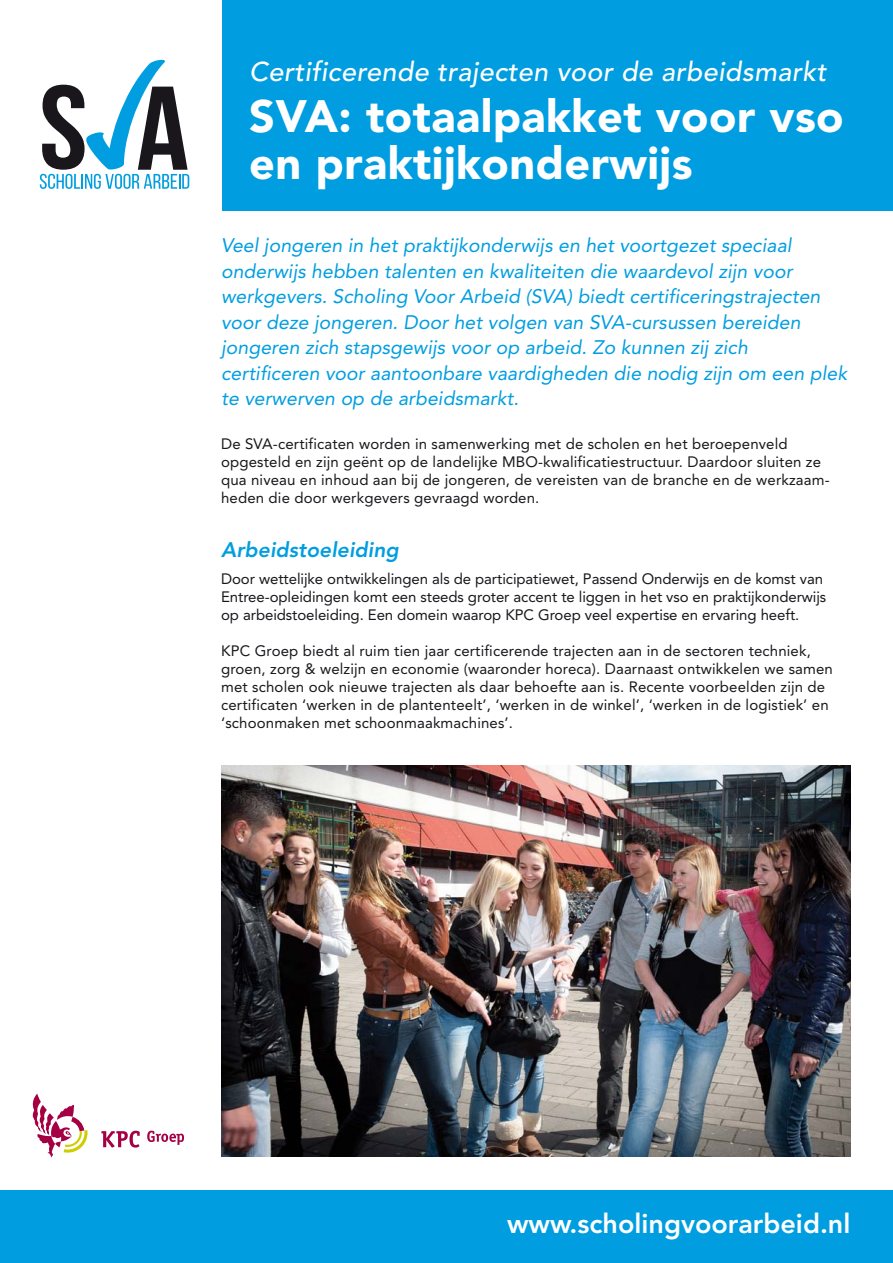
<style>
.page{position:relative;width:893px;height:1263px;background:#fff}
.page>*{position:absolute;margin:0;border:0;box-sizing:border-box;transform-origin:0 0}
.t1{font:900 45px/46.5px "Avenir";letter-spacing:.01em;color:#fff}
.t2{font:500 27px "Avenir";color:#fff}
.t3{font:800 27px "Avenir";color:#fff}
.t4{font:800 21px "Avenir";color:#009ee0}
.t5{font:19.5px/25.5px "Avenir";letter-spacing:.005em;color:#009ee0}
.t6{font:15px/18px "Avenir";letter-spacing:.01em;color:#1a171c}
</style>
<div class="page">
<div style="left:221px;top:0;width:672px;height:211px;background:#009ee0"></div>
<div style="left:0;top:1191px;width:893px;height:72px;background:#009ee0"></div>
<svg style="left:40px;top:60px;width:149px;height:129px"></svg>
<svg style="left:33px;top:1093px;width:55px;height:64px"></svg>
<svg style="left:147px;top:1131px;width:37px;height:14px"></svg>
<svg style="left:101px;top:1131px;width:39px;height:17px"></svg>
<img style="left:221px;top:765px;width:629px;height:392px">
<h2 class="t2" style="left:249px;top:61px;width:583px">Certificerende trajecten voor de arbeidsmarkt</h2>
<h1 class="t1" style="left:249px;top:97px;width:596px">SVA: totaalpakket voor vso en praktijkonderwijs</h1>
<p class="t5" style="left:221px;top:234px;width:627px">Veel jongeren in het praktijkonderwijs en het voort gezet speciaal onderwijs hebben talenten en kwaliteiten die waardevol zijn voor werkgevers. Scholing Voor Arbeid (SVA) biedt certificerings trajecten voor deze jongeren. Door het volgen van SVA-cursussen bereiden jongeren zich stapsgewijs voor op arbeid. Zo kunnen zij zich certificeren voor aantoonbare vaardigheden die nodig zijn om een plek te verwerven op de arbeidsmarkt.</p>
<p class="t6" style="left:221px;top:436px;width:610px">De SVA-certificaten worden in samenwerking met de scholen en het beroepenveld opgesteld en zijn geënt op de landelijke MBO-kwalificatiestructuur. Daardoor sluiten ze qua niveau en inhoud aan bij de jongeren, de vereisten van de branche en de werkzaam - heden die door werkgevers gevraagd worden.</p>
<h3 class="t4" style="left:221px;top:541px;width:182px">Arbeidstoeleiding</h3>
<p class="t6" style="left:221px;top:571px;width:607px">Door wettelijke ontwikkelingen als de participatiewet, Passend Onderwijs en de komst van<br>Entree-opleidingen komt een steeds groter accent te liggen in het vso en praktijk onderwijs op arbeidstoeleiding. Een domein waarop KPC Groep veel expertise en ervaring heeft.</p>
<p class="t6" style="left:221px;top:643px;width:613px">KPC Groep biedt al ruim tien jaar certificerende trajecten aan in de sectoren techniek, groen, zorg &amp; welzijn en economie (waaronder horeca). Daarnaast ontwikkelen we samen met scholen ook nieuwe trajecten als daar behoefte aan is. Recente voorbeelden zijn de certificaten ‘werken in de plantenteelt’, ‘werken in de winkel’, ‘werken in de logistiek’ en ‘schoonmaken met schoonmaakmachines’.</p>
<h2 class="t3" style="left:507px;top:1212px;width:345px">www.scholingvoorarbeid.nl</h2>
</div>
